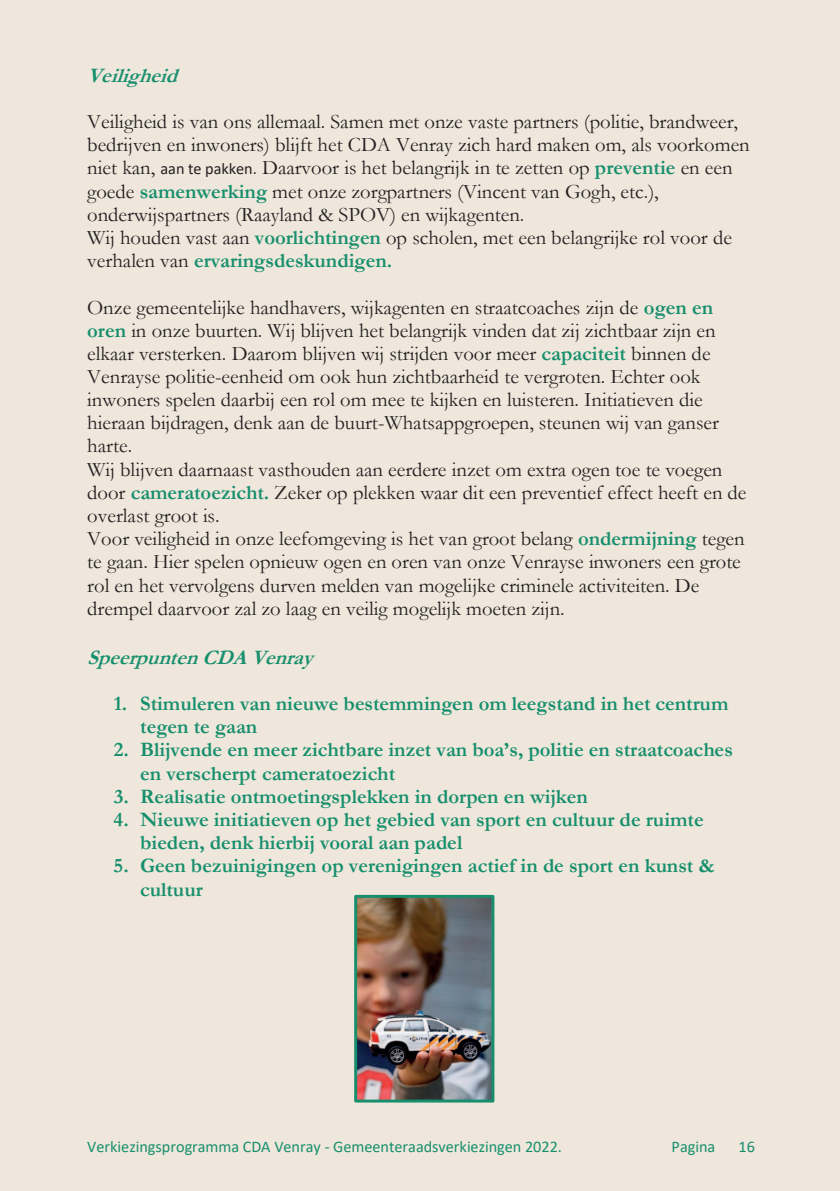
<style>
.page{position:relative;width:840px;height:1191px;background:#fff}
.page>*{position:absolute;margin:0;border:0;box-sizing:border-box;transform-origin:0 0}
.t1{font:20.6px/23.2px "Garamond";color:#231f20}
.t2{font:700 20.6px/23.2px "Garamond";color:#178f6d}
.t3{font:italic 700 20.6px "Garamond";color:#178f6d}
.t4{font:16.2px "Calibri";color:#178f6d}
.s1{font-family:"Calibri";font-size:16.2px}
.s2{font-weight:700;color:#178f6d}
</style>
<div class="page">
<div style="left:0;top:0;width:839px;height:1191px;background:#efe7dc"></div>
<img style="left:358px;top:899px;width:132px;height:199px">
<div style="left:354px;top:895px;width:140px;height:207px;border:3px solid #178f6d"></div>
<p class="t3" style="left:87px;top:61px;width:101px">Veiligheid</p>
<p class="t1" style="left:87px;top:110px;width:663px">Veiligheid is van ons allemaal. Samen met onze vaste partners (politie, brandweer, bedrijven en inwoners) blijft het CDA Venray zich hard maken om, als voorkomen niet kan, <span class="s1">aan te pakken.</span> Daarvoor is het belangrijk in te zetten op <span class="s2">preventie</span> en een goede <span class="s2">samenwerking</span> met onze zorgpartners (Vincent van Gogh, etc.), onderwijspartners (Raayland &amp; SPOV) en wijkagenten.<br>Wij houden vast aan <span class="s2">voorlichtingen</span> op scholen, met een belangrijke rol voor de verhalen van <span class="s2">ervaringsdeskundigen.</span></p>
<p class="t1" style="left:87px;top:295px;width:660px">Onze gemeentelijke handhavers, wijkagenten en straatcoaches zijn de <span class="s2">ogen en oren</span> in onze buurten. Wij blijven het belangrijk vinden dat zij zichtbaar zijn en elkaar versterken. Daarom blijven wij strijden voor meer <span class="s2">capaciteit</span> binnen de Venrayse politie-eenheid om ook hun zichtbaarheid te vergroten. Echter ook inwoners spelen daarbij een rol om mee te kijken en luisteren. Initiatieven die hieraan bijdragen, denk aan de buurt-Whatsappgroepen, steunen wij van ganser harte.<br>Wij blijven daarnaast vasthouden aan eerdere inzet om extra ogen toe te voegen door <span class="s2">cameratoezicht.</span> Zeker op plekken waar dit een preventief effect heeft en de overlast groot is.<br>Voor veiligheid in onze leefomgeving is het van groot belang <span class="s2">ondermijning</span> tegen te gaan. Hier spelen opnieuw ogen en oren van onze Venrayse inwoners een grote rol en het vervolgens durven melden van mogelijke criminele activiteiten. De drempel daarvoor zal zo laag en veilig mogelijk moeten zijn.</p>
<p class="t3" style="left:87px;top:643px;width:236px">Speerpunten CDA Venray</p>
<p class="t2" style="left:140px;top:692px;width:589px;text-indent:-26px">1. Stimuleren van nieuwe bestemmingen om leegstand in het centrum tegen te gaan</p>
<p class="t2" style="left:140px;top:738px;width:594px;text-indent:-26px">2. Blijvende en meer zichtbare inzet van boa’s, politie en straatcoaches en verscherpt cameratoezicht</p>
<p class="t2" style="left:114px;top:785px;width:475px">3. Realisatie ontmoetingsplekken in dorpen en wijken</p>
<p class="t2" style="left:140px;top:808px;width:564px;text-indent:-26px">4. Nieuwe initiatieven op het gebied van sport en cultuur de ruimte bieden, denk hierbij vooral aan padel</p>
<p class="t2" style="left:140px;top:854px;width:576px;text-indent:-26px">5. Geen bezuinigingen op verenigingen actief in de sport en kunst &amp; cultuur</p>
<p class="t4" style="left:87px;top:1135px;width:476px">Verkiezingsprogramma CDA Venray - Gemeenteraadsverkiezingen 2022.</p>
<p class="t4" style="left:671px;top:1135px;width:45px">Pagina</p>
<p class="t4" style="left:738px;top:1135px;width:18px">16</p>
</div>
